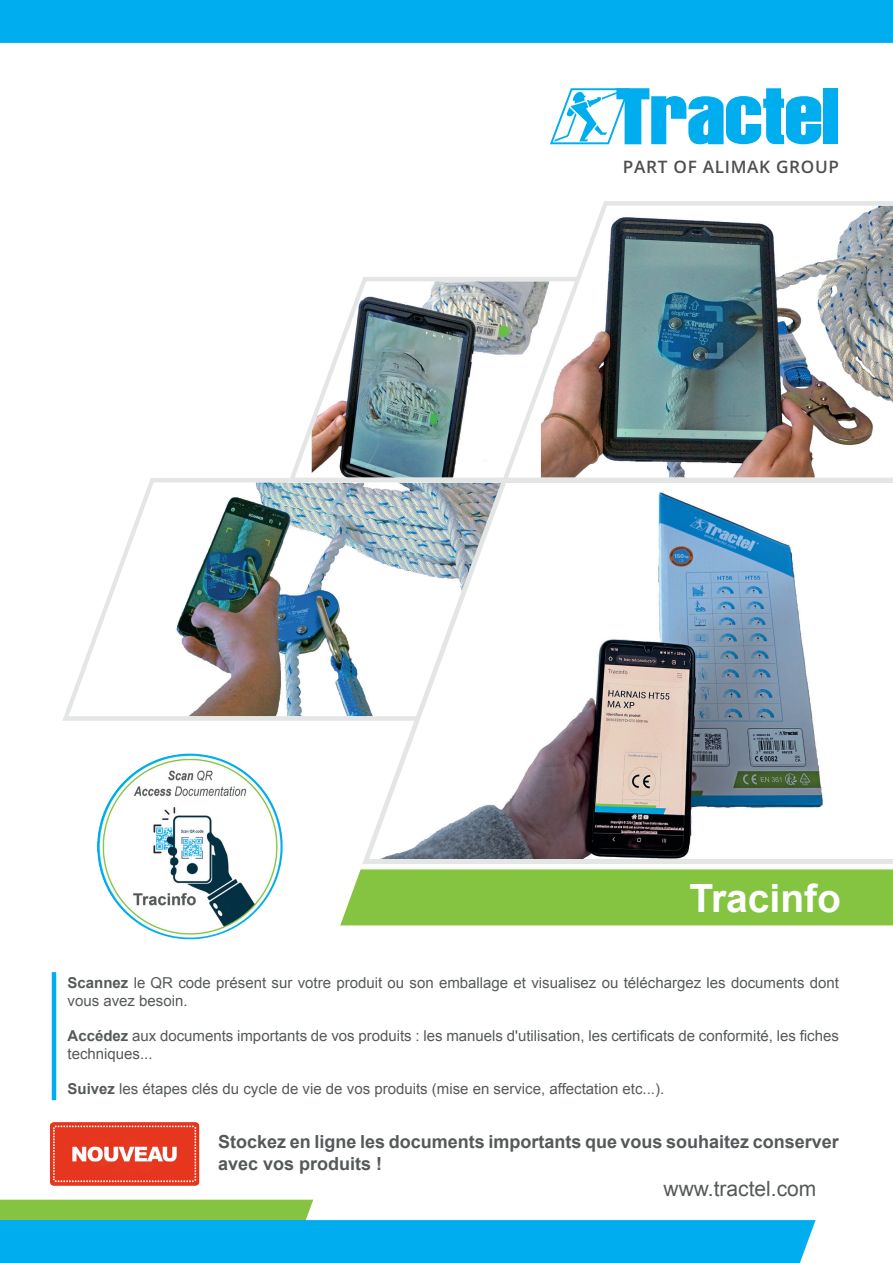
<style>
.page{position:relative;width:893px;height:1263px;background:#fff}
.page>*{position:absolute;margin:0;border:0;box-sizing:border-box;transform-origin:0 0}
.t1{font:700 39px "Arial";color:#fff}
.t2{font:21px "Arial";color:#55595a}
.t3{font:700 18px/21.6px "Arial";color:#55595a}
.t4{font:600 17.25px "Open Sans";letter-spacing:.04em;color:#4f4f51}
.t5{font:15px/18px "Arial";color:#55595a}
.s1{font-weight:700}
</style>
<div class="page">
<div style="left:0;top:0;width:893px;height:43px;background:#00aeef"></div>
<svg style="left:0;top:1200px;width:816px;height:63px"></svg>
<div style="left:340px;top:869px;width:553px;height:56px;background:#84c440"></div>
<div style="left:823px;top:88px;width:15px;height:56px;background:#00aeef"></div>
<svg style="left:550px;top:88px;width:271px;height:57px"></svg>
<img style="left:50px;top:1122px;width:149px;height:64px">
<img style="left:111px;top:754px;width:158px;height:44px">
<hr style="left:52px;top:972px;width:4px;height:128px;background:#00aeef">
<img style="left:63px;top:478px;width:296px;height:243px">
<img style="left:359px;top:484px;width:534px;height:380px">
<img style="left:285px;top:277px;width:214px;height:207px">
<img style="left:499px;top:201px;width:394px;height:283px">
<p class="t4" style="left:623px;top:155px;width:218px">PART OF ALIMAK GROUP</p>
<p class="t1" style="left:689px;top:872px;width:153px">Tracinfo</p>
<p class="t5" style="left:68px;top:973px;width:773px"><span class="s1">Scannez</span> le QR code présent sur votre produit ou son emballage et visualisez ou téléchargez les documents dont vous avez besoin.</p>
<p class="t5" style="left:68px;top:1026px;width:773px"><span class="s1">Accédez</span> aux documents importants de vos produits : les manuels d'utilisation, les certificats de conformité, les fiches techniques...</p>
<p class="t5" style="left:68px;top:1079px;width:598px"><span class="s1">Suivez</span> les étapes clés du cycle de vie de vos produits (mise en service, affectation etc...).</p>
<p class="t3" style="left:218px;top:1132px;width:622px">Stockez en ligne les documents importants que vous souhaitez conserver avec vos produits !</p>
<h2 class="t2" style="left:664px;top:1175px;width:154px">www.tractel.com</h2>
</div>
